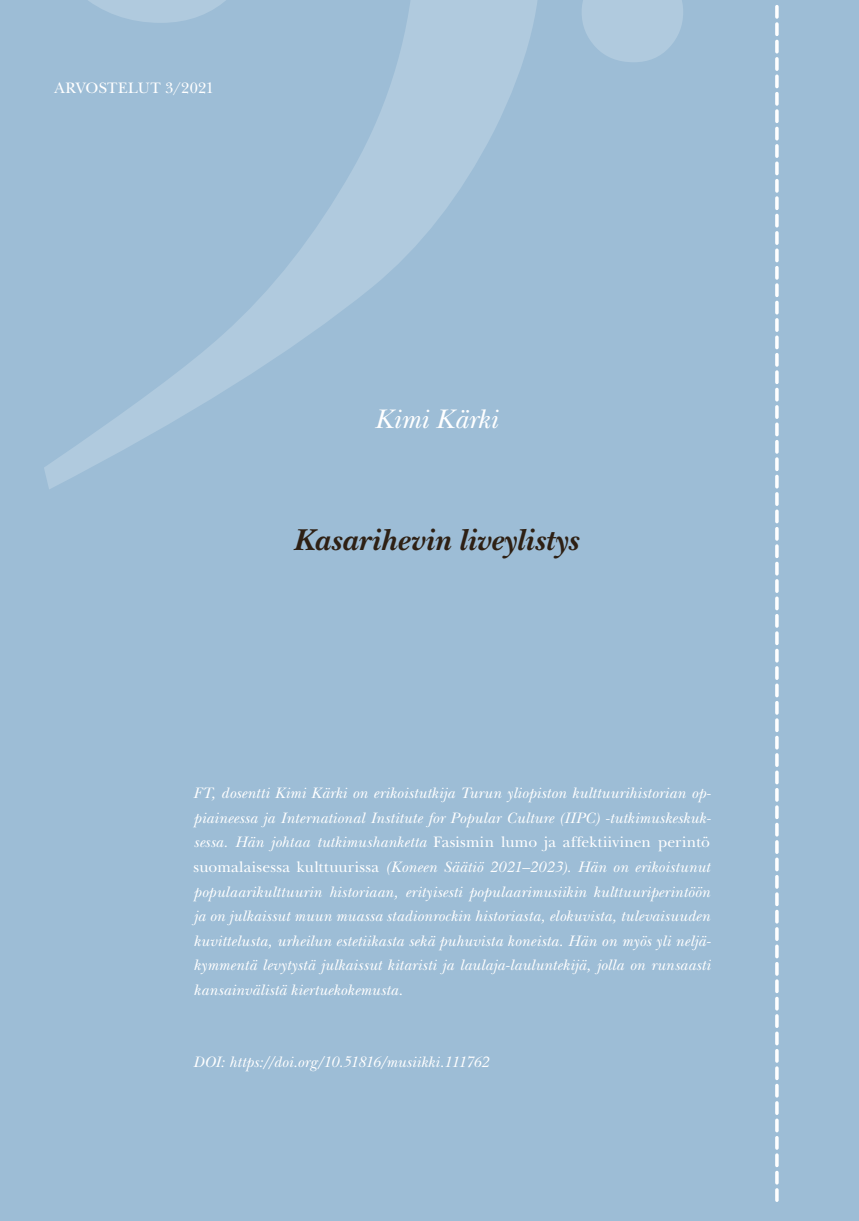
<style>
.page{position:relative;width:859px;height:1221px;background:#fff}
.page>*{position:absolute;margin:0;border:0;box-sizing:border-box;transform-origin:0 0}
.Pääotsikko__artikkel{font:italic 700 31.5px "New Baskerville Std";letter-spacing:.005em;color:#2e2014}
.Kirjoittaja_otsikkos{font:italic 28px "New Baskerville Std";letter-spacing:-.005em;color:#fff}
.kirjoittajaselite{font:italic 15.75px/24.5px "New Baskerville Std";letter-spacing:.01em;color:#fff;text-align:justify}
.t1{font:15.75px "New Baskerville Std";letter-spacing:.01em;color:#fff}
.s1{font-style:normal}
</style>
<div class="page">
<div style="left:0;top:0;width:858px;height:1220px;background:#9dbdd6"></div>
<svg style="left:44px;top:0;width:639px;height:489px"></svg>
<svg style="left:775px;top:7px;width:3px;height:1193px"></svg>
<p class="t1" style="left:54px;top:79px;width:161px">ARVOSTELUT 3/2021</p>
<p class="Kirjoittaja_otsikkos" style="left:374px;top:402px;width:125px">Kimi Kärki</p>
<p class="Pääotsikko__artikkel" style="left:293px;top:522px;width:287px">Kasarihevin liveylistys</p>
<p class="kirjoittajaselite" style="left:193px;top:781px;width:518px">FT, dosentti Kimi Kärki on erikoistutkija Turun yliopiston kulttuurihistorian op&shy;piaineessa ja International Institute for Popular Culture (IIPC) -tutkimuskeskuk&shy;sessa. Hän johtaa tutkimushanketta <span class="s1">Fasismin lumo ja affektiivinen perintö suomalaisessa kulttuurissa</span> (Koneen Säätiö 2021–2023). Hän on erikoistunut populaarikulttuurin historiaan, erityisesti populaarimusiikin kulttuuriperintöön ja on julkaissut muun muassa stadionrockin historiasta, elokuvista, tulevaisuuden kuvittelusta, urheilun estetiikasta sekä puhuvista koneista. Hän on myös yli neljä&shy;kymmentä levytystä julkaissut kitaristi ja laulaja-lauluntekijä, jolla on runsaasti kansainvälistä kiertuekokemusta.</p>
<p class="kirjoittajaselite" style="left:193px;top:1049px;width:296px">DOI: https://doi.org/10.51816/musiikki.111762</p>
</div>
